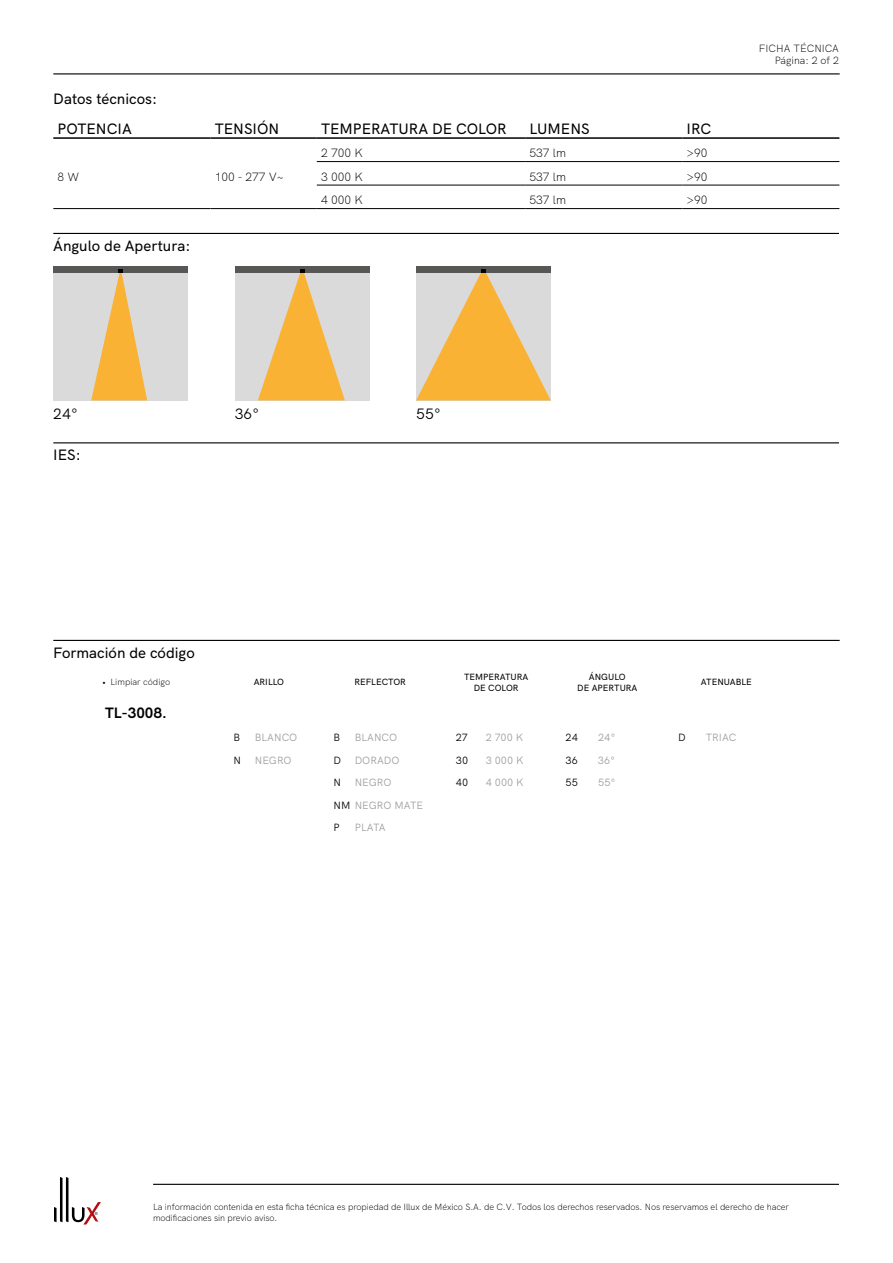
<style>
.page{position:relative;width:893px;height:1263px;background:#fff}
.page>*{position:absolute;margin:0;border:0;box-sizing:border-box;transform-origin:0 0}
.t1{font:500 15px/29.5px "HK Grotesk";color:#000}
.t2{font:15px "HK Grotesk";color:#000}
.t3{font:700 15px "HK Grotesk";color:#000}
.t4{font:300 12px "HK Grotesk";color:#000}
.t5{font:10.5px/22.5px "HK Grotesk";color:#9d9d9c}
.t6{font:300 10.5px/12.6px "HK Grotesk";color:#000;text-align:right}
.t7{font:10.5px "HK Grotesk";color:#000}
.t8{font:300 9px/10.8px "HK Grotesk";letter-spacing:-.01em;color:#000}
.t9{font:500 9px/10.8px "HK Grotesk";color:#000;text-align:center}
.s1{color:#000}
</style>
<div class="page">
<svg style="left:54px;top:1177px;width:47px;height:47px"></svg>
<hr style="left:153px;top:1184px;width:686px;height:1px;background:#000">
<hr style="left:53px;top:73px;width:787px;height:1px;background:#000">
<hr style="left:53px;top:137px;width:157px;height:2px;background:#000">
<hr style="left:210px;top:137px;width:107px;height:2px;background:#000">
<hr style="left:317px;top:137px;width:208px;height:2px;background:#000">
<hr style="left:525px;top:137px;width:157px;height:2px;background:#000">
<hr style="left:682px;top:137px;width:157px;height:2px;background:#000">
<hr style="left:317px;top:161px;width:208px;height:1px;background:#000">
<hr style="left:525px;top:161px;width:157px;height:1px;background:#000">
<hr style="left:682px;top:161px;width:157px;height:1px;background:#000">
<hr style="left:317px;top:185px;width:208px;height:1px;background:#000">
<hr style="left:525px;top:185px;width:157px;height:1px;background:#000">
<hr style="left:682px;top:185px;width:157px;height:1px;background:#000">
<hr style="left:53px;top:208px;width:157px;height:1px;background:#000">
<hr style="left:210px;top:208px;width:107px;height:1px;background:#000">
<hr style="left:317px;top:208px;width:208px;height:1px;background:#000">
<hr style="left:525px;top:208px;width:157px;height:1px;background:#000">
<hr style="left:682px;top:208px;width:157px;height:1px;background:#000">
<hr style="left:53px;top:233px;width:786px;height:1px;background:#000">
<hr style="left:53px;top:442px;width:786px;height:1px;background:#000">
<div style="left:235px;top:266px;width:134px;height:134px;background:#dadada"></div>
<div style="left:235px;top:266px;width:134px;height:6px;background:#575756"></div>
<svg style="left:258px;top:269px;width:87px;height:131px"></svg>
<div style="left:416px;top:266px;width:135px;height:6px;background:#575756"></div>
<svg style="left:416px;top:269px;width:135px;height:131px;background:#e5c182"></svg>
<div style="left:53px;top:266px;width:135px;height:134px;background:#dadada"></div>
<div style="left:53px;top:266px;width:135px;height:6px;background:#575756"></div>
<svg style="left:91px;top:269px;width:56px;height:131px"></svg>
<hr style="left:53px;top:640px;width:787px;height:1px;background:#000">
<h1 class="t1" style="left:53px;top:83px;width:105px">Datos técnicos:<br>POTENCIA</h1>
<h1 class="t1" style="left:215px;top:112px;width:66px">TENSIÓN</h1>
<h1 class="t1" style="left:321px;top:112px;width:187px">TEMPERATURA DE COLOR</h1>
<h1 class="t1" style="left:529px;top:112px;width:62px">LUMENS</h1>
<h1 class="t1" style="left:686px;top:112px;width:26px">IRC</h1>
<h2 class="t4" style="left:58px;top:167px;width:23px">8 W</h2>
<h2 class="t4" style="left:215px;top:167px;width:71px">100 - 277 V~</h2>
<h1 class="t1" style="left:53px;top:230px;width:139px">Ángulo de Apertura:</h1>
<h2 class="t4" style="left:321px;top:144px;width:43px">2 700 K</h2>
<h2 class="t4" style="left:529px;top:144px;width:38px">537 lm</h2>
<h2 class="t4" style="left:686px;top:144px;width:23px">&gt;90</h2>
<h2 class="t4" style="left:321px;top:167px;width:43px">3 000 K</h2>
<h2 class="t4" style="left:529px;top:167px;width:38px">537 lm</h2>
<h2 class="t4" style="left:686px;top:167px;width:23px">&gt;90</h2>
<h2 class="t4" style="left:321px;top:191px;width:43px">4 000 K</h2>
<h2 class="t4" style="left:529px;top:191px;width:38px">537 lm</h2>
<h2 class="t4" style="left:686px;top:191px;width:23px">&gt;90</h2>
<p class="t6" style="left:759px;top:41px;width:81px">FICHA TÉCNICA<br>Página: 2 of 2</p>
<h1 class="t2" style="left:53px;top:402px;width:26px">24°</h1>
<h1 class="t2" style="left:235px;top:402px;width:26px">36°</h1>
<h1 class="t2" style="left:416px;top:402px;width:27px">55°</h1>
<h1 class="t1" style="left:53px;top:439px;width:29px">IES:</h1>
<h1 class="t1" style="left:53px;top:637px;width:143px">Formación de código</h1>
<p class="t8" style="left:102px;top:676px;width:70px">• Limpiar código</p>
<p class="t9" style="left:254px;top:676px;width:32px">ARILLO</p>
<p class="t9" style="left:354px;top:676px;width:53px">REFLECTOR</p>
<p class="t9" style="left:464px;top:670px;width:66px">TEMPERATURA<br>DE COLOR</p>
<p class="t9" style="left:577px;top:670px;width:62px">ÁNGULO<br>DE APERTURA</p>
<p class="t9" style="left:701px;top:676px;width:52px">ATENUABLE</p>
<h1 class="t3" style="left:105px;top:701px;width:63px">TL-3008.</h1>
<p class="t7" style="left:233px;top:729px;width:8px">B</p>
<p class="t5" style="left:255px;top:725px;width:44px">BLANCO</p>
<p class="t7" style="left:333px;top:729px;width:8px">B</p>
<p class="t5" style="left:355px;top:725px;width:44px">BLANCO</p>
<p class="t7" style="left:456px;top:729px;width:13px">27</p>
<p class="t5" style="left:486px;top:725px;width:39px">2 700 K</p>
<p class="t7" style="left:566px;top:729px;width:14px">24</p>
<p class="t5" style="left:598px;top:725px;width:19px">24°</p>
<p class="t7" style="left:678px;top:729px;width:9px">D</p>
<p class="t5" style="left:706px;top:725px;width:32px">TRIAC</p>
<p class="t7" style="left:233px;top:752px;width:9px">N</p>
<p class="t5" style="left:255px;top:748px;width:38px">NEGRO</p>
<p class="t7" style="left:333px;top:752px;width:9px">D</p>
<p class="t5" style="left:355px;top:748px;width:46px">DORADO</p>
<p class="t7" style="left:456px;top:752px;width:14px">30</p>
<p class="t5" style="left:486px;top:748px;width:39px">3 000 K</p>
<p class="t7" style="left:566px;top:752px;width:14px">36</p>
<p class="t5" style="left:598px;top:748px;width:19px">36°</p>
<p class="t7" style="left:333px;top:774px;width:9px">N</p>
<p class="t5" style="left:355px;top:770px;width:38px">NEGRO</p>
<p class="t7" style="left:456px;top:774px;width:14px">40</p>
<p class="t5" style="left:486px;top:770px;width:39px">4 000 K</p>
<p class="t7" style="left:566px;top:774px;width:14px">55</p>
<p class="t5" style="left:598px;top:770px;width:19px">55°</p>
<p class="t5" style="left:333px;top:793px;width:91px"><span class="s1">NM</span> NEGRO MATE<br><span class="s1">P</span></p>
<p class="t5" style="left:355px;top:815px;width:33px">PLATA</p>
<p class="t8" style="left:153px;top:1200px;width:637px">La información contenida en esta ficha técnica es propiedad de Illux de México S.A. de C.V. Todos los derechos reservados. Nos reservamos el derecho de hacer modificaciones sin previo aviso.</p>
</div>
